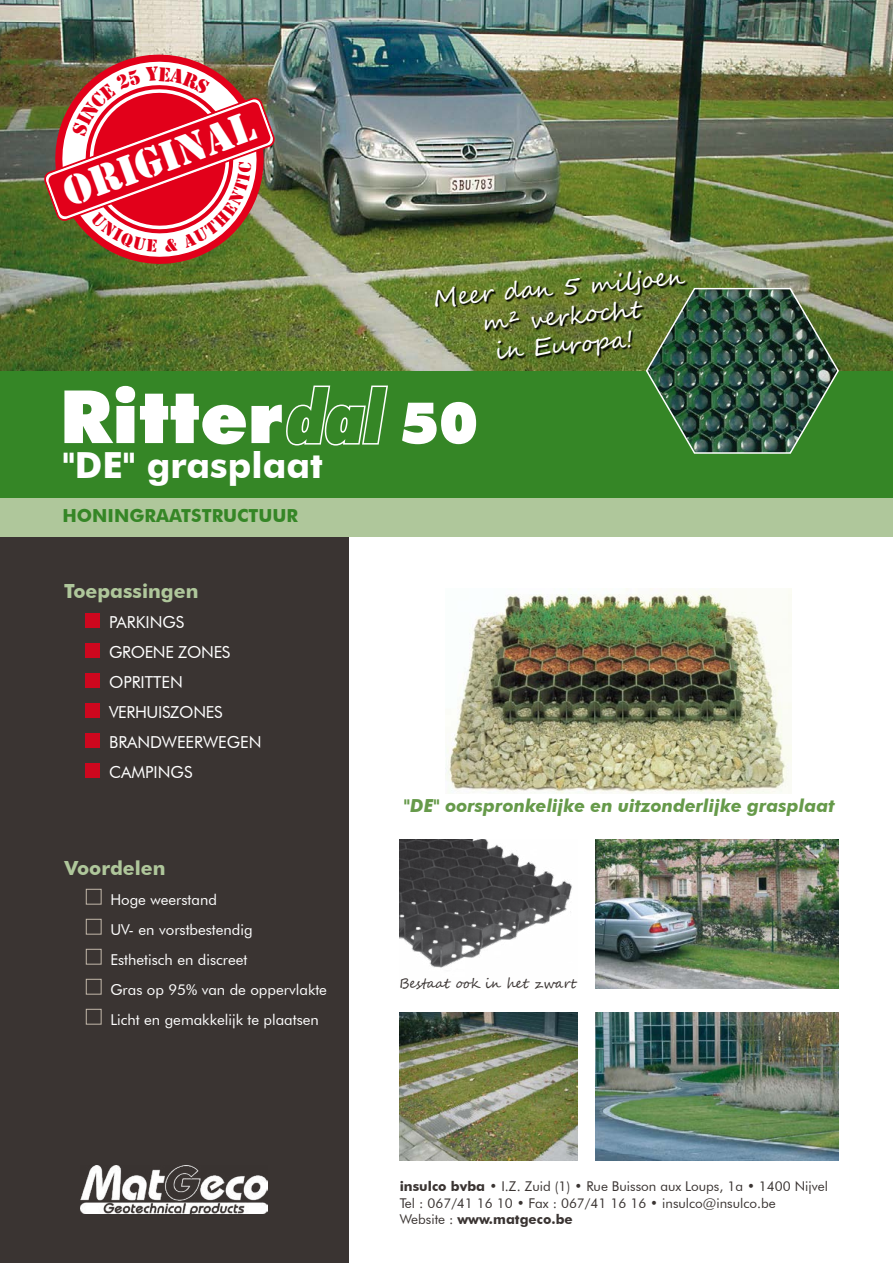
<style>
.page{position:relative;width:893px;height:1263px;background:#fff}
.page>*{position:absolute;margin:0;border:0;box-sizing:border-box;transform-origin:0 0}
.t1{font:900 73.5px "Futura BT";color:#fff}
.t2{font:39.15px "Stencil Std";color:#fff}
.t3{font:700 36px "Futura BT";color:#fff}
.t4{font:24px/28.8px "Segoe Script";color:#fff;text-align:center}
.t5{font:700 19.5px "Futura BT";color:#afc79b}
.t6{font:italic 700 18px "Futura BT";color:#669a4a}
.t7{font:700 18px "Futura BT";color:#358626}
.t8{font:16.5px/30px "Futura BT";color:#fff}
.t9{font:15px/30px "Futura BT";color:#fff}
.t10{font:13.5px/16.5px "Futura BT";color:#3a3432}
.t11{font:13.5px "Segoe Script";color:#3a3432}
.s1{font-style:italic;font-stretch:condensed;font-size:72px;color:#358626}
.s2{font-size:57px}
.s3{font-weight:700}
</style>
<div class="page">
<img style="left:0;top:0;width:893px;height:371px">
<div style="left:0;top:533px;width:349px;height:730px;background:#3a3432"></div>
<div style="left:0;top:371px;width:893px;height:127px;background:#358626"></div>
<div style="left:0;top:498px;width:893px;height:39px;background:#afc79b"></div>
<svg style="left:286px;top:385px;width:102px;height:61px"></svg>
<div style="left:85px;top:613px;width:15px;height:15px;background:#cd071e"></div>
<div style="left:85px;top:643px;width:15px;height:15px;background:#cd071e"></div>
<div style="left:85px;top:673px;width:15px;height:15px;background:#cd071e"></div>
<div style="left:85px;top:703px;width:15px;height:15px;background:#cd071e"></div>
<div style="left:85px;top:733px;width:15px;height:15px;background:#cd071e"></div>
<div style="left:85px;top:763px;width:15px;height:15px;background:#cd071e"></div>
<div style="left:86px;top:889px;width:16px;height:15px;border:1px solid #c2b7a9"></div>
<div style="left:86px;top:919px;width:16px;height:15px;border:1px solid #c2b7a9"></div>
<div style="left:86px;top:949px;width:16px;height:15px;border:1px solid #c2b7a9"></div>
<div style="left:86px;top:979px;width:16px;height:15px;border:1px solid #c2b7a9"></div>
<div style="left:86px;top:1009px;width:16px;height:15px;border:1px solid #c2b7a9"></div>
<img style="left:81px;top:1165px;width:187px;height:49px">
<img style="left:645px;top:287px;width:195px;height:167px">
<img style="left:445px;top:589px;width:346px;height:204px">
<img style="left:595px;top:839px;width:244px;height:149px">
<img style="left:400px;top:839px;width:172px;height:129px">
<img style="left:595px;top:1012px;width:244px;height:149px">
<img style="left:400px;top:1012px;width:177px;height:149px">
<img style="left:21px;top:21px;width:277px;height:277px">
<svg style="left:436px;top:271px;width:252px;height:90px;background:#5b6e2d"></svg>
<svg style="left:41px;top:64px;width:237px;height:190px"></svg>
<h2 class="t2" style="left:56px;top:169px;width:201px;rotate:-20deg">ORIGINAL</h2>
<h3 class="t4" style="left:432px;top:284px;width:254px;rotate:-5deg">Meer dan 5 miljoen m² verkocht<br>in Europa!</h3>
<h1 class="t1" style="left:60px;top:372px;width:420px">Ritter<span class="s1">dal</span> <span class="s2">50</span></h1>
<h3 class="t3" style="left:62px;top:444px;width:262px">"DE" grasplaat</h3>
<h3 class="t7" style="left:62px;top:505px;width:237px">HONINGRAATSTRUCTUUR</h3>
<h3 class="t5" style="left:64px;top:579px;width:136px">Toepassingen</h3>
<p class="t8" style="left:109px;top:607px;width:154px">PARKINGS<br>GROENE ZONES<br>OPRITTEN<br>VERHUISZONES<br>BRANDWEERWEGEN<br>CAMPINGS</p>
<h3 class="t5" style="left:65px;top:856px;width:102px">Voordelen</h3>
<p class="t9" style="left:110px;top:884px;width:218px">Hoge weerstand<br>UV- en vorstbestendig<br>Esthetisch en discreet<br>Gras op 95% van de oppervlakte<br>Licht en gemakkelijk te plaatsen</p>
<h3 class="t6" style="left:404px;top:794px;width:432px">"DE" oorspronkelijke en uitzonderlijke grasplaat</h3>
<p class="t11" style="left:399px;top:972px;width:180px">Bestaat ook in het zwart</p>
<p class="t10" style="left:400px;top:1178px;width:430px"><span class="s3">insulco bvba</span> • I.Z. Zuid (1) • Rue Buisson aux Loups, 1a • 1400 Nijvel<br>Tel : 067/41 16 10 • Fax : 067/41 16 16 • insulco@insulco.be<br>Website : <span class="s3">www.matgeco.be</span></p>
</div>
